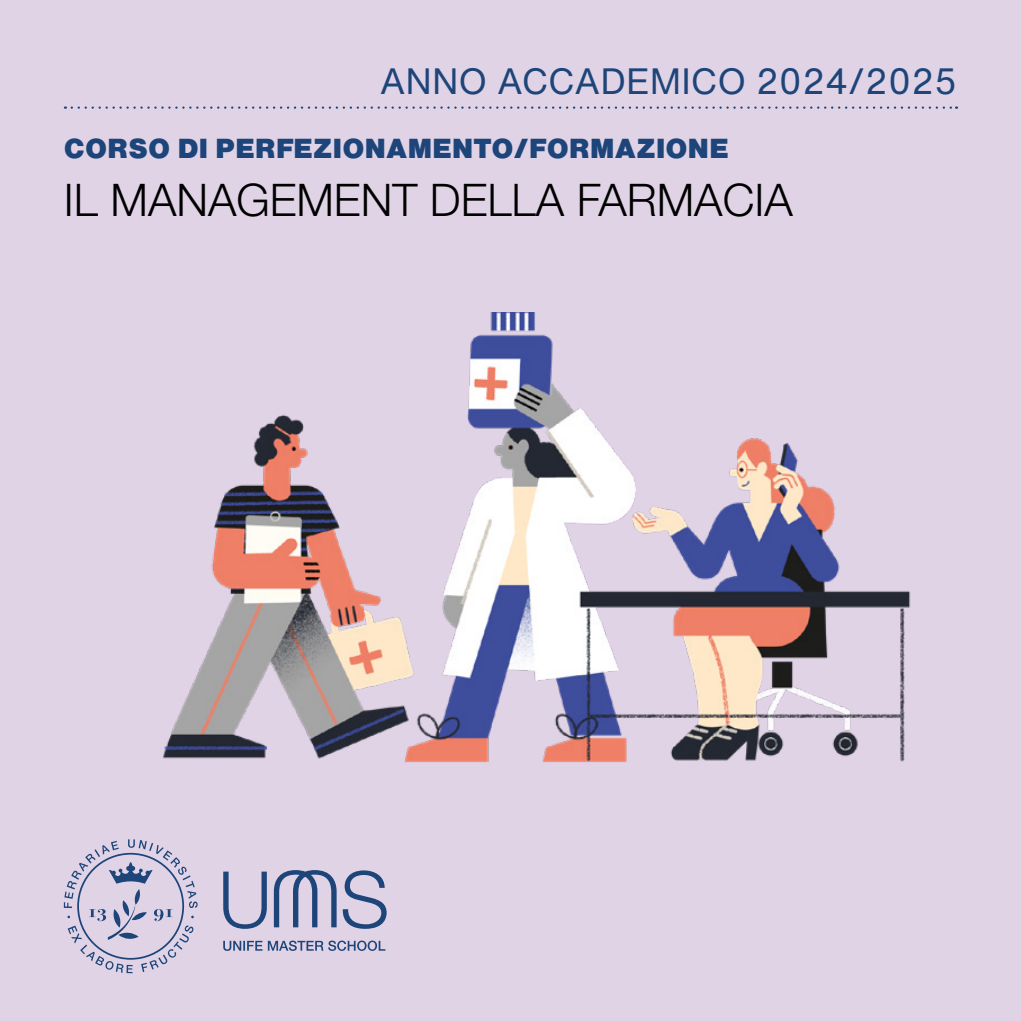
<style>
.page{position:relative;width:1021px;height:1021px;background:#fff}
.page>*{position:absolute;margin:0;border:0;box-sizing:border-box;transform-origin:0 0}
.titolo_master{font:300 45px "Helvetica Neue";color:#000}
.anno_accademico{font:36px "Helvetica Now Text";color:#1d4579}
.tipologia_master{font:900 27px "Helvetica Now Text";letter-spacing:.01em;color:#1d4579}
</style>
<div class="page">
<div style="left:0;top:0;width:1020px;height:1020px;background:#e0d3e6"></div>
<svg style="left:72px;top:106px;width:885px;height:3px"></svg>
<img style="left:163px;top:312px;width:748px;height:451px">
<svg style="left:64px;top:839px;width:322px;height:134px"></svg>
<p class="anno_accademico" style="left:380px;top:54px;width:579px">ANNO ACCADEMICO 2024/2025</p>
<p class="tipologia_master" style="left:64px;top:128px;width:666px">CORSO DI PERFEZIONAMENTO/FORMAZIONE</p>
<p class="titolo_master" style="left:64px;top:172px;width:730px">IL MANAGEMENT DELLA FARMACIA</p>
</div>
